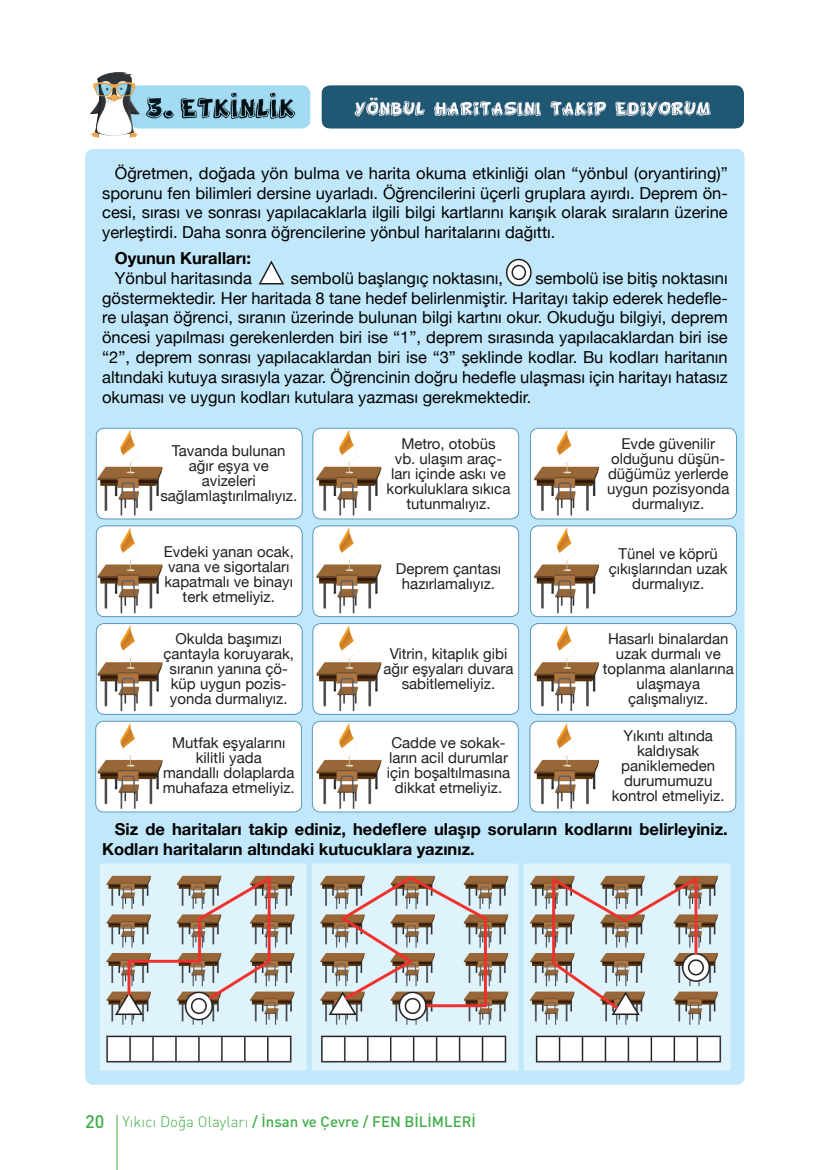
<style>
.page{position:relative;width:830px;height:1170px;background:#fff}
.page>*{position:absolute;margin:0;border:0;box-sizing:border-box;transform-origin:0 0}
.t1{font:16.5px/19.8px "Helvetica Neue";color:#000;text-align:justify}
.t2{font:700 16.5px/19.8px "Helvetica Neue";color:#000}
.t3{font:15px/15px "Helvetica Neue";color:#231f20;text-align:center}
.t4{font:500 15px "DIN Pro";color:#40ae49}
.s1{font-size:18px}
.s2{font-weight:300}
</style>
<div class="page">
<img style="left:90px;top:72px;width:653px;height:65px">
<img style="left:85px;top:149px;width:659px;height:935px">
<svg style="left:257px;top:260px;width:28px;height:25px"></svg>
<svg style="left:506px;top:259px;width:24px;height:26px"></svg>
<div style="left:505px;top:259px;width:26px;height:27px;border:2px solid #231f20;border-radius:50%"></div>
<div style="left:512px;top:265px;width:13px;height:14px;background:#fff;border-radius:50%"></div>
<div style="left:511px;top:265px;width:15px;height:15px;border:2px solid #231f20;border-radius:50%"></div>
<hr style="left:117px;top:1114px;width:1px;height:55px;background:#40ae49">
<p class="t1" style="left:102px;top:164px;width:627px;text-indent:13px">Öğretmen, doğada yön bulma ve harita okuma etkinliği olan “yönbul (oryantiring)” sporunu fen bilimleri dersine uyarladı. Öğrencilerini üçerli gruplara ayırdı. Deprem ön&shy;cesi, sırası ve sonrası yapılacaklarla ilgili bilgi kartlarını karışık olarak sıraların üzerine yerleştirdi. Daha sonra öğrencilerine yönbul haritalarını dağıttı.</p>
<p class="t2" style="left:115px;top:249px;width:137px">Oyunun Kuralları:</p>
<p class="t1" style="left:115px;top:269px;width:138px">Yönbul haritasında</p>
<p class="t1" style="left:290px;top:269px;width:214px">sembolü başlangıç noktasını,</p>
<p class="t1" style="left:102px;top:269px;width:627px;text-indent:433px">sembolü ise bitiş noktasını göstermektedir. Her haritada 8 tane hedef belirlenmiştir. Haritayı takip ederek hedefle&shy;re ulaşan öğrenci, sıranın üzerinde bulunan bilgi kartını okur. Okuduğu bilgiyi, deprem öncesi yapılması gerekenlerden biri ise “1”, deprem sırasında yapılacaklardan biri ise “2”, deprem sonrası yapılacaklardan biri ise “3” şeklinde kodlar. Bu kodları haritanın altındaki kutuya sırasıyla yazar. Öğrencinin doğru hedefle ulaşması için haritayı hatasız okuması ve uygun kodları kutulara yazması gerekmektedir.</p>
<p class="t3" style="left:172px;top:444px;width:115px">Tavanda bulunan ağır eşya ve</p>
<p class="t3" style="left:202px;top:474px;width:55px">avizeleri</p>
<p class="t3" style="left:160px;top:489px;width:138px">sağlamlaştırılmalıyız.</p>
<p class="t3" style="left:164px;top:544px;width:132px;text-align:left">Evdeki yanan ocak, vana ve sigortaları kapatmalı ve binayı</p>
<p class="t3" style="left:182px;top:589px;width:94px">terk etmeliyiz.</p>
<p class="t3" style="left:163px;top:632px;width:132px">Okulda başımızı çantayla koruyarak, sıranın yanına çö&shy;küp uygun pozis&shy;yonda durmalıyız.</p>
<p class="t3" style="left:172px;top:736px;width:115px">Mutfak eşyalarını kilitli yada</p>
<p class="t3" style="left:163px;top:766px;width:133px">mandallı dolaplarda</p>
<p class="t3" style="left:163px;top:781px;width:133px">muhafaza etmeliyiz.</p>
<p class="t3" style="left:386px;top:437px;width:125px">Metro, otobüs<br>vb. ulaşım araç&shy;ları içinde askı ve korkuluklara sıkıca tutunmalıyız.</p>
<p class="t3" style="left:395px;top:561px;width:107px">Deprem çantası hazırlamalıyız.</p>
<p class="t3" style="left:383px;top:647px;width:131px">Vitrin, kitaplık gibi ağır eşyaları duvara sabitlemeliyiz.</p>
<p class="t3" style="left:387px;top:736px;width:125px">Cadde ve sokak&shy;ların acil durumlar için boşaltılmasına dikkat etmeliyiz.</p>
<p class="t3" style="left:606px;top:437px;width:124px">Evde güvenilir olduğunu düşün&shy;düğümüz yerlerde uygun pozisyonda durmalıyız.</p>
<p class="t3" style="left:608px;top:546px;width:120px">Tünel ve köprü çıkışlarından uzak durmalıyız.</p>
<p class="t3" style="left:602px;top:632px;width:132px">Hasarlı binalardan uzak durmalı ve toplanma alanlarına ulaşmaya</p>
<p class="t3" style="left:628px;top:692px;width:81px">çalışmalıyız.</p>
<p class="t3" style="left:623px;top:728px;width:91px">Yıkıntı altında</p>
<p class="t3" style="left:636px;top:743px;width:64px">kaldıysak</p>
<p class="t3" style="left:621px;top:758px;width:95px">paniklemeden</p>
<p class="t3" style="left:623px;top:773px;width:90px">durumumuzu</p>
<p class="t3" style="left:611px;top:788px;width:114px">kontrol etmeliyiz.</p>
<p class="t2" style="left:102px;top:819px;width:627px;text-indent:13px">Siz de haritaları takip ediniz, hedeflere ulaşıp soruların kodlarını belirleyiniz.<br>Kodları haritaların altındaki kutucuklara yazınız.</p>
<p class="t4" style="left:85px;top:1111px;width:392px"><span class="s1">20</span> <span class="s2">Yıkıcı Doğa Olayları</span> / İnsan ve Çevre / FEN BİLİMLERİ</p>
</div>
